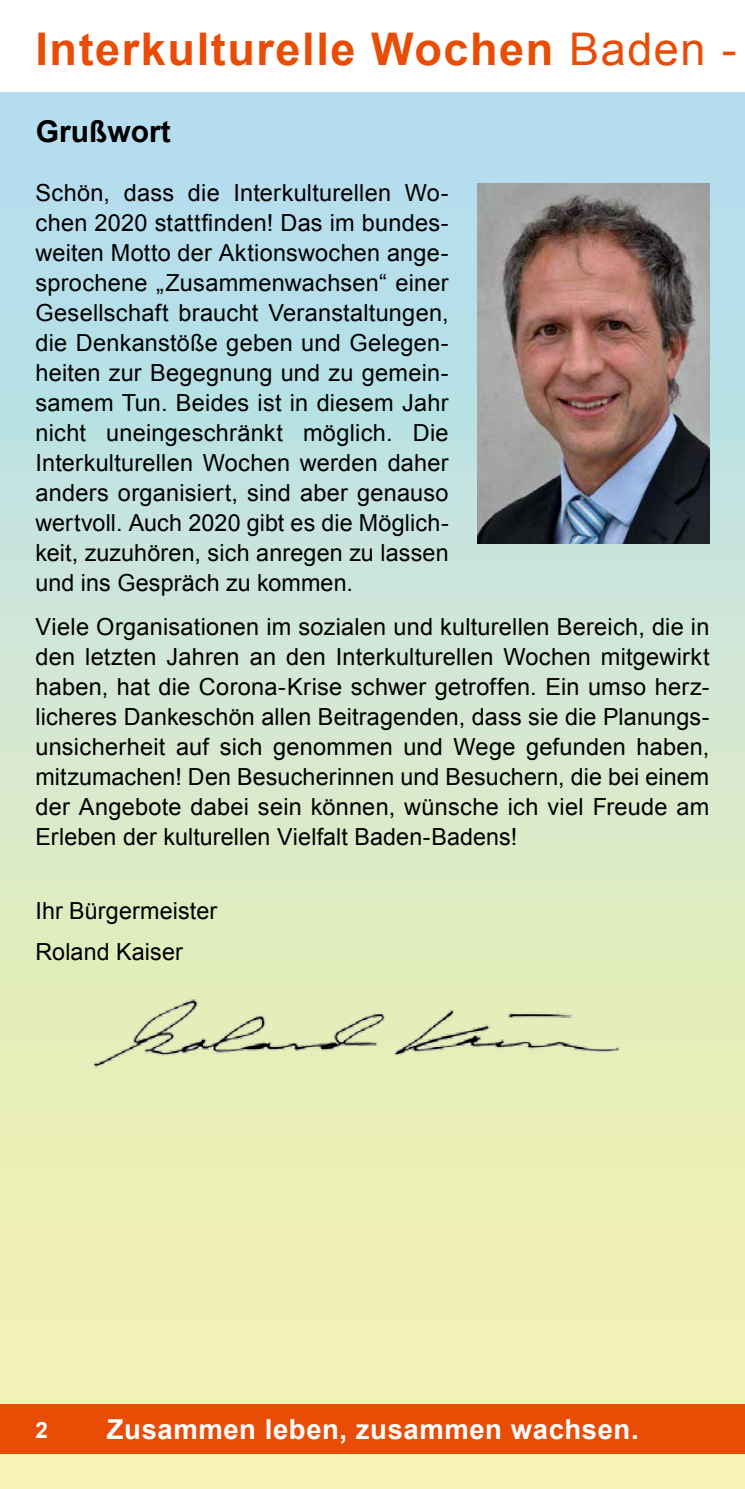
<style>
.page{position:relative;width:745px;height:1489px;background:#fff}
.page>*{position:absolute;margin:0;border:0;box-sizing:border-box;transform-origin:0 0}
.t1{font:700 45px "Arial";letter-spacing:.035em;color:#e94c05}
.t2{font:700 30px "Arial";color:#000}
.t3{font:700 27.5px "Arial";letter-spacing:.02em;color:#fff}
.t4{font:23.5px/30px "Arial";letter-spacing:.005em;color:#000;text-align:justify}
.t5{font:700 22.5px "Arial";color:#fff}
.s1{font-weight:400}
</style>
<div class="page">
<div style="left:0;top:92px;width:744px;height:1396px;background:linear-gradient(to bottom,#aedcf2,#fdf5a8)"></div>
<div style="left:0;top:1403px;width:744px;height:50px;background:#e94c05"></div>
<hr style="left:744px;top:1403px;width:1px;height:50px;background:#e94c05">
<img style="left:477px;top:183px;width:232px;height:360px">
<img style="left:84px;top:992px;width:544px;height:81px">
<h1 class="t1" style="left:35px;top:19px;width:702px">Interkulturelle Wochen <span class="s1">Baden -</span></h1>
<h1 class="t2" style="left:36px;top:112px;width:137px">Grußwort</h1>
<p class="t4" style="left:35px;top:177px;width:414px">Schön, dass die Interkulturellen Wo&shy;chen 2020 stattfinden! Das im bundes&shy;weiten Motto der Aktionswochen ange&shy;sprochene „Zusammenwachsen“ einer Gesellschaft braucht Veranstaltungen, die Denkanstöße geben und Gelegen&shy;heiten zur Begegnung und zu gemein&shy;samem Tun. Beides ist in diesem Jahr nicht uneingeschränkt möglich. Die Interkulturellen Wochen werden daher anders organisiert, sind aber genauso wertvoll. Auch 2020 gibt es die Möglich&shy;keit, zuzuhören, sich anregen zu lassen und ins Gespräch zu kommen.</p>
<p class="t4" style="left:35px;top:612px;width:675px">Viele Organisationen im sozialen und kulturellen Bereich, die in den letzten Jahren an den Interkulturellen Wochen mitgewirkt haben, hat die Corona-Krise schwer getroffen. Ein umso herz&shy;licheres Dankeschön allen Beitragenden, dass sie die Planungs&shy;unsicherheit auf sich genommen und Wege gefunden haben, mitzumachen! Den Besucherinnen und Besuchern, die bei einem der Angebote dabei sein können, wünsche ich viel Freude am Erleben der kulturellen Vielfalt Baden-Badens!</p>
<p class="t4" style="left:35px;top:890px;width:183px;line-height:40.8px">Ihr Bürgermeister<br>Roland Kaiser</p>
<p class="t5" style="left:35px;top:1415px;width:14px">2</p>
<p class="t3" style="left:107px;top:1410px;width:533px">Zusammen leben, zusammen wachsen.</p>
</div>
